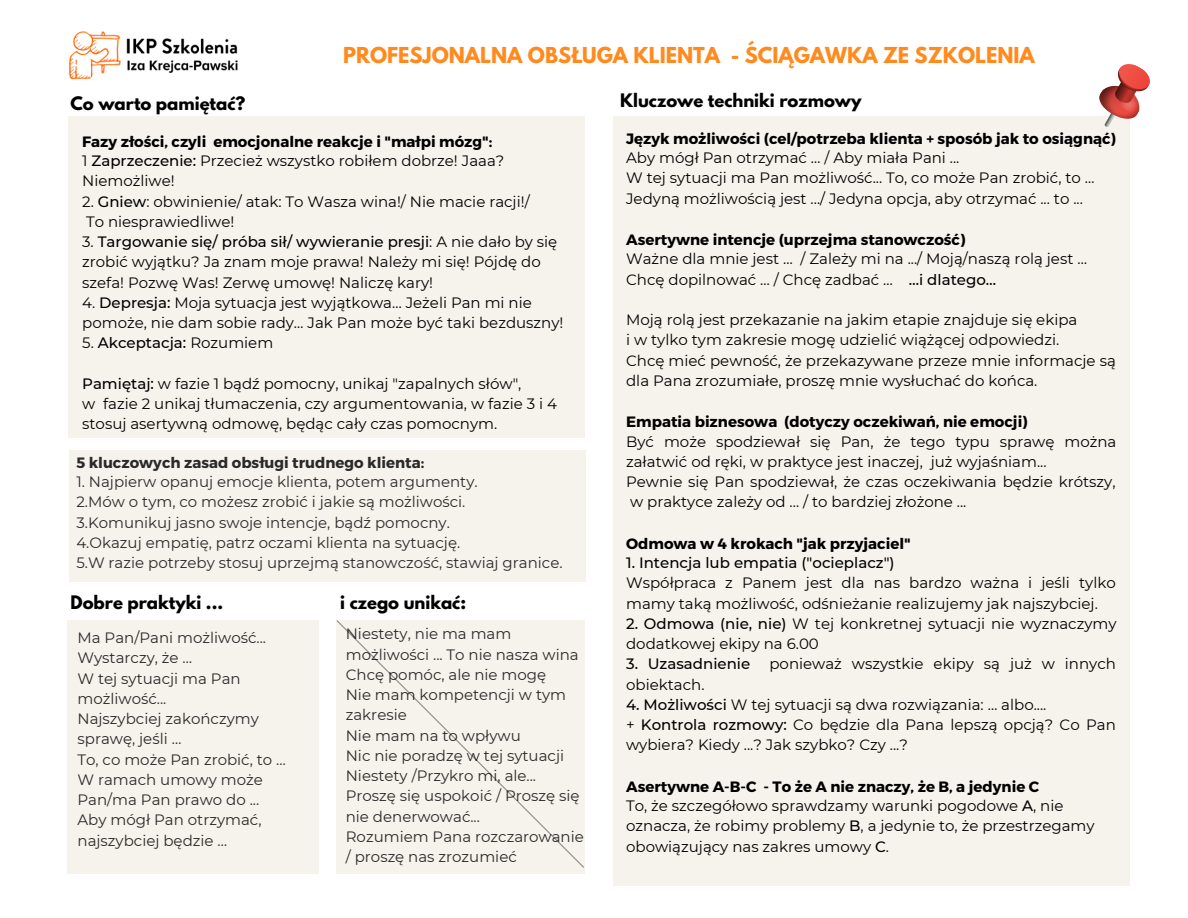
<style>
.page{position:relative;width:1188px;height:918px;background:#fff}
.page>*{position:absolute;margin:0;border:0;box-sizing:border-box;transform-origin:0 0}
.t1{font:700 19.5px "League Spartan";color:#ff8a1e}
.t2{font:700 16.5px "League Spartan";color:#000}
.t3{font:15px/20.2px "Montserrat";color:#000}
.t4{font:15px/20.2px "Montserrat";color:#2a2a2a}
.t5{font:700 15px/19.6px "Montserrat";color:#000}
.t6{font:500 15px "Montserrat";color:#000}
.t7{font:700 15px "Montserrat";color:#2a2a2a}
.s1{font-weight:400}
.s2{font-weight:500}
.s3{font-weight:700}
</style>
<div class="page">
<div style="left:68px;top:116px;width:517px;height:321px;background:#f6f3ec"></div>
<div style="left:68px;top:620px;width:251px;height:253px;background:#f6f3ec"></div>
<img style="left:69px;top:31px;width:169px;height:49px">
<div style="left:69px;top:450px;width:516px;height:132px;background:#f6f3ec"></div>
<div style="left:613px;top:116px;width:516px;height:770px;background:#f6f3ec"></div>
<svg style="left:1099px;top:64px;width:51px;height:64px"></svg>
<div style="left:336px;top:620px;width:249px;height:249px;background:#f6f3ec"></div>
<h1 class="t1" style="left:343px;top:45px;width:693px">PROFESJONALNA OBSŁUGA KLIENTA - ŚCIĄGAWKA ZE SZKOLENIA</h1>
<p class="t2" style="left:71px;top:95px;width:176px">Co warto pamiętać?</p>
<p class="t5" style="left:82px;top:131px;width:424px">Fazy złości, czyli emocjonalne reakcje i "małpi mózg":<br><span class="s1">1</span> <span class="s2">Zaprzeczenie:</span> <span class="s1">Przecież wszystko robiłem dobrze! Jaaa?<br>Niemożliwe!</span></p>
<p class="t3" style="left:82px;top:191px;width:449px">2. <span class="s2">Gniew</span>: obwinienie/ atak: To Wasza wina!/ Nie macie racji!/<br>To niesprawiedliwe!</p>
<p class="t3" style="left:82px;top:232px;width:477px">3. <span class="s2">Targowanie się/ próba sił/ wywieranie presji</span>: A nie dało by się zrobić wyjątku? Ja znam moje prawa! Należy mi się! Pójdę do szefa! Pozwę Was! Zerwę umowę! Naliczę kary!</p>
<p class="t3" style="left:82px;top:292px;width:483px">4. <span class="s2">Depresja:</span> Moja sytuacja jest wyjątkowa… Jeżeli Pan mi nie pomoże, nie dam sobie rady… Jak Pan może być taki bezduszny!</p>
<p class="t6" style="left:82px;top:334px;width:193px"><span class="s1">5.</span> Akceptacja: <span class="s1">Rozumiem</span></p>
<p class="t3" style="left:82px;top:373px;width:476px"><span class="s2">Pamiętaj:</span> w fazie 1 bądź pomocny, unikaj "zapalnych słów",<br>w fazie 2 unikaj tłumaczenia, czy argumentowania, w fazie 3 i 4 stosuj asertywną odmowę, będąc cały czas pomocnym.</p>
<p class="t7" style="left:76px;top:453px;width:350px">5 kluczowych zasad obsługi trudnego klienta:</p>
<p class="t4" style="left:76px;top:472px;width:488px">1. Najpierw opanuj emocje klienta, potem argumenty.<br>2.Mów o tym, co możesz zrobić i jakie są możliwości.<br>3.Komunikuj jasno swoje intencje, bądź pomocny.<br>4.Okazuj empatię, patrz oczami klienta na sytuację.<br>5.W razie potrzeby stosuj uprzejmą stanowczość, stawiaj granice.</p>
<p class="t2" style="left:71px;top:594px;width:154px">Dobre praktyki ...</p>
<p class="t2" style="left:340px;top:594px;width:127px">i czego unikać:</p>
<p class="t4" style="left:78px;top:628px;width:210px">Ma Pan/Pani możliwość...<br>Wystarczy, że …<br>W tej sytuacji ma Pan możliwość...<br>Najszybciej zakończymy sprawę, jeśli …<br>To, co może Pan zrobić, to …<br>W ramach umowy może<br>Pan/ma Pan prawo do ...<br>Aby mógł Pan otrzymać, najszybciej będzie …</p>
<p class="t4" style="left:346px;top:624px;width:240px">Niestety, nie ma mam możliwości ... To nie nasza wina<br>Chcę pomóc, ale nie mogę<br>Nie mam kompetencji w tym zakresie<br>Nie mam na to wpływu<br>Nic nie poradzę w tej sytuacji<br>Niestety /Przykro mi, ale...<br>Proszę się uspokoić / Proszę się nie denerwować...<br>Rozumiem Pana rozczarowanie / proszę nas zrozumieć</p>
<p class="t2" style="left:620px;top:92px;width:243px">Kluczowe techniki rozmowy</p>
<p class="t5" style="left:626px;top:128px;width:491px">Język możliwości (cel/potrzeba klienta + sposób jak to osiągnąć)</p>
<p class="t3" style="left:626px;top:148px;width:470px">Aby mógł Pan otrzymać … / Aby miała Pani ...<br>W tej sytuacji ma Pan możliwość... To, co może Pan zrobić, to …<br>Jedyną możliwością jest .../ Jedyna opcja, aby otrzymać ... to ...</p>
<p class="t5" style="left:626px;top:229px;width:341px">Asertywne intencje (uprzejma stanowczość)</p>
<p class="t3" style="left:626px;top:249px;width:462px">Ważne dla mnie jest … / Zależy mi na .../ Moją/naszą rolą jest …<br>Chcę dopilnować … / Chcę zadbać … <span class="s2">…i dlatego…</span></p>
<p class="t3" style="left:626px;top:310px;width:491px">Moją rolą jest przekazanie na jakim etapie znajduje się ekipa<br>i w tylko tym zakresie mogę udzielić wiążącej odpowiedzi.<br>Chcę mieć pewność, że przekazywane przeze mnie informacje są dla Pana zrozumiałe, proszę mnie wysłuchać do końca.</p>
<p class="t5" style="left:626px;top:411px;width:403px">Empatia biznesowa (dotyczy oczekiwań, nie emocji)</p>
<p class="t3" style="left:626px;top:431px;width:492px">Być może spodziewał się Pan, że tego typu sprawę można załatwić od ręki, w praktyce jest inaczej, już wyjaśniam...<br>Pewnie się Pan spodziewał, że czas oczekiwania będzie krótszy, w praktyce zależy od ... / to bardziej złożone ...</p>
<p class="t5" style="left:626px;top:533px;width:286px">Odmowa w 4 krokach "jak przyjaciel"</p>
<p class="t6" style="left:626px;top:554px;width:270px">1. Intencja lub empatia ("ocieplacz")</p>
<p class="t3" style="left:626px;top:573px;width:491px">Współpraca z Panem jest dla nas bardzo ważna i jeśli tylko mamy taką możliwość, odśnieżanie realizujemy jak najszybciej.</p>
<p class="t3" style="left:626px;top:613px;width:492px"><span class="s2">2. Odmowa (nie, nie)</span> W tej konkretnej sytuacji nie wyznaczymy dodatkowej ekipy na 6.00</p>
<p class="t6" style="left:626px;top:655px;width:126px">3. Uzasadnienie</p>
<p class="t3" style="left:769px;top:654px;width:348px">ponieważ wszystkie ekipy są już w innych</p>
<p class="t3" style="left:626px;top:674px;width:80px">obiektach.</p>
<p class="t3" style="left:626px;top:694px;width:491px"><span class="s2">4. Możliwości</span> W tej sytuacji są dwa rozwiązania: … albo....<br>+ <span class="s2">Kontrola rozmowy:</span> Co będzie dla Pana lepszą opcją? Co Pan wybiera? Kiedy ...? Jak szybko? Czy ...?</p>
<p class="t3" style="left:626px;top:777px;width:470px;line-height:19.8px"><span class="s3">Asertywne A-B-C - To że A nie znaczy, że B, a jedynie C<br></span>To, że szczegółowo sprawdzamy warunki pogodowe <span class="s2">A</span>, nie oznacza, że robimy problemy <span class="s2">B</span>, a jedynie to, że przestrzegamy obowiązujący nas zakres umowy <span class="s2">C</span>.</p>
</div>
